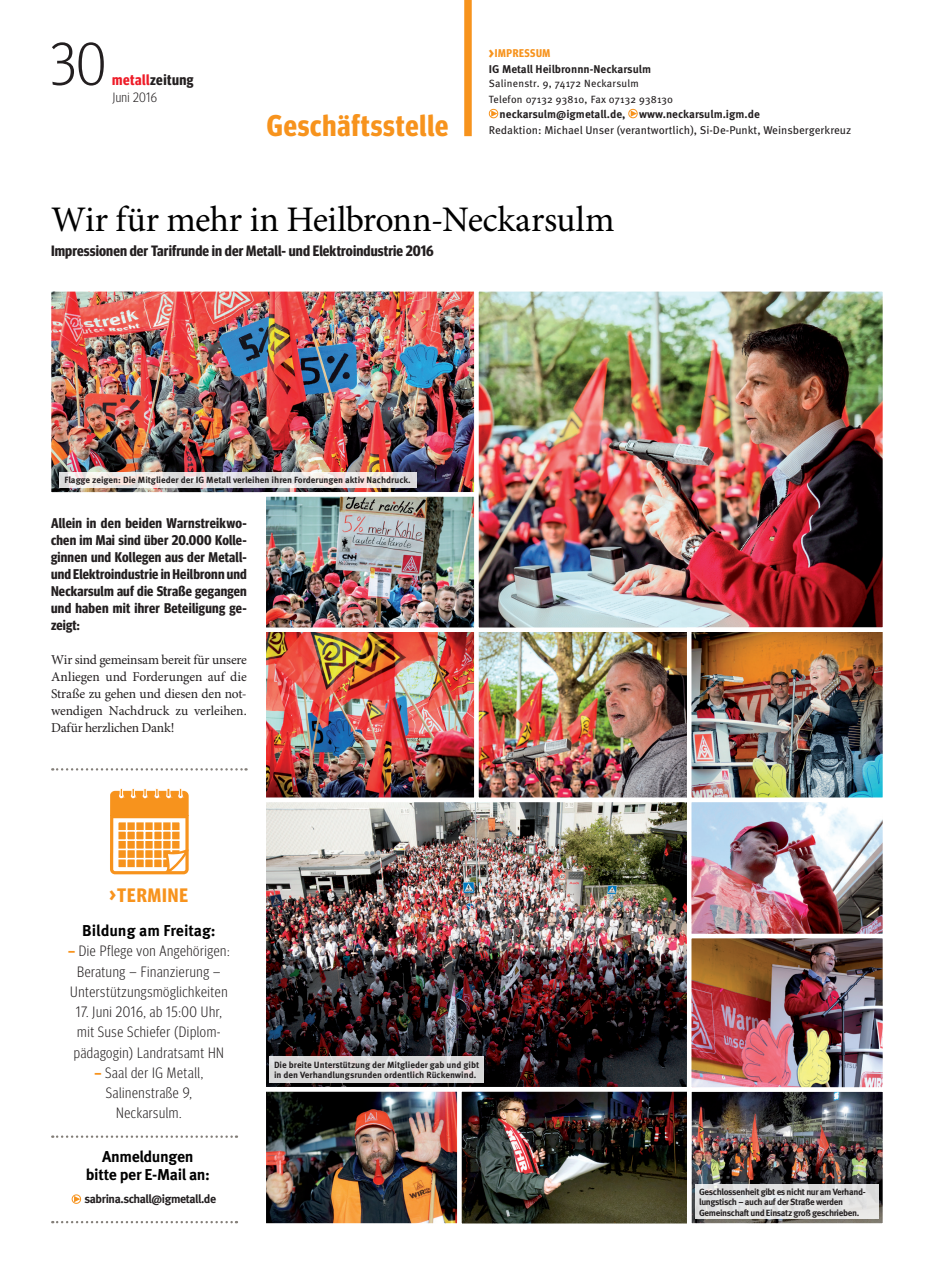
<style>
.page{position:relative;width:936px;height:1285px;background:#fff}
.page>*{position:absolute;margin:0;border:0;box-sizing:border-box;transform-origin:0 0}
.t1{font:300 60px "Meta Headline Cond OT";color:#231f20}
.t2{font:36px "Minion Pro";letter-spacing:-.015em;color:#000}
.t3{font:700 30px "Meta Headline Cond OT";letter-spacing:.03em;color:#f7931d}
.t4{font:700 19.5px "Meta Headline Cond OT";letter-spacing:.05em;color:#f7931d}
.t5{font:700 15.75px/18px "Meta OT";letter-spacing:-.02em;color:#000;text-align:center}
.t6{font:700 15.75px "Meta OT";color:#000}
.t7{font:300 15px/20.2px "Meta Headline Cond OT";letter-spacing:.04em;color:#231f20;text-align:center}
.t8{font:700 15px "Meta Headline Cond OT";letter-spacing:.01em;color:#231f20}
.t9{font:700 15px "Meta Headline Cond OT";letter-spacing:.03em;color:#231f20}
.t10{font:700 14.1px/17px "Meta Headline Cond OT";letter-spacing:.015em;color:#231f20;text-align:justify}
.t11{font:13.5px/17px "Minion Pro";letter-spacing:-.005em;color:#231f20;text-align:justify}
.t12{font:300 13.5px "Meta Headline Cond OT";letter-spacing:.03em;color:#231f20}
.t13{font:700 12px "Meta";letter-spacing:-.035em;color:#231f20}
.t14{font:700 11.25px "Meta OT";color:#231f20}
.t15{font:11.25px "Meta OT";color:#231f20}
.t16{font:700 11.25px "Meta Headline Cond OT";letter-spacing:.05em;color:#f7931d}
.t17{font:10.5px/15.8px "Meta";letter-spacing:.025em;color:#231f20}
.t18{font:700 9px/10.5px "Meta OT";letter-spacing:-.01em;color:#231f20}
.t19{font:700 9px/10.5px "Meta OT";letter-spacing:-.04em;color:#231f20}
.s1{color:#ee1c28}
.s2{font-size:15.75px}
.s3{font-weight:700;color:#f7931d}
</style>
<div class="page">
<div style="left:464px;top:0;width:7px;height:136px;background:#f7931d"></div>
<svg style="left:488px;top:108px;width:10px;height:11px"></svg>
<svg style="left:628px;top:108px;width:10px;height:11px"></svg>
<svg style="left:52px;top:1221px;width:185px;height:1px"></svg>
<svg style="left:52px;top:768px;width:194px;height:2px"></svg>
<svg style="left:52px;top:1135px;width:185px;height:2px"></svg>
<svg style="left:110px;top:788px;width:79px;height:87px"></svg>
<svg style="left:71px;top:1194px;width:10px;height:10px"></svg>
<img style="left:266px;top:497px;width:207px;height:300px">
<div style="left:261px;top:627px;width:217px;height:175px;border:4px solid #fff"></div>
<img style="left:52px;top:292px;width:421px;height:199px">
<div style="left:47px;top:287px;width:431px;height:209px;border:4px solid #fff"></div>
<div style="left:261px;top:492px;width:217px;height:140px;border:4px solid #fff"></div>
<img style="left:692px;top:1091px;width:190px;height:131px">
<div style="left:687px;top:1086px;width:200px;height:141px;border:4px solid #fff"></div>
<img style="left:266px;top:802px;width:420px;height:420px">
<div style="left:261px;top:1086px;width:200px;height:141px;border:4px solid #fff"></div>
<div style="left:457px;top:1086px;width:234px;height:141px;border:4px solid #fff"></div>
<img style="left:479px;top:292px;width:403px;height:505px">
<div style="left:474px;top:627px;width:217px;height:175px;border:4px solid #fff"></div>
<div style="left:474px;top:287px;width:413px;height:345px;border:4px solid #fff"></div>
<div style="left:687px;top:627px;width:200px;height:175px;border:4px solid #fff"></div>
<div style="left:261px;top:797px;width:430px;height:294px;border:4px solid #fff"></div>
<img style="left:692px;top:802px;width:190px;height:131px">
<div style="left:687px;top:797px;width:200px;height:141px;border:4px solid #fff"></div>
<img style="left:692px;top:938px;width:190px;height:148px">
<div style="left:687px;top:933px;width:200px;height:158px;border:4px solid #fff"></div>
<svg style="left:59px;top:472px;width:357px;height:15px;background:#eae4e4"></svg>
<svg style="left:269px;top:1056px;width:215px;height:27px;background:#dadada"></svg>
<div style="left:695px;top:1184px;width:183px;height:34px;background:#e1e2e2"></div>
<h1 class="t1" style="left:50px;top:28px;width:58px">30</h1>
<p class="t9" style="left:112px;top:71px;width:83px"><span class="s1">metall</span>zeitung</p>
<p class="t12" style="left:113px;top:89px;width:46px">Juni 2016</p>
<h3 class="t3" style="left:267px;top:107px;width:183px">Geschäftsstelle</h3>
<p class="t16" style="left:489px;top:47px;width:63px"><span class="s2">&gt;</span>IMPRESSUM</p>
<p class="t14" style="left:489px;top:62px;width:164px">IG Metall Heilbronnn-Neckarsulm</p>
<p class="t17" style="left:489px;top:75px;width:186px">Salinenstr. 9, 74172 Neckarsulm<br>Telefon 07132 93810, Fax 07132 938130</p>
<p class="t14" style="left:499px;top:107px;width:262px">neckarsulm@igmetall.de, www.neckarsulm.igm.de</p>
<p class="t15" style="left:489px;top:123px;width:364px">Redaktion: Michael Unser (verantwortlich), Si-De-Punkt, Weinsbergerkreuz</p>
<h2 class="t2" style="left:51px;top:198px;width:565px">Wir für mehr in Heilbronn-Neckarsulm</h2>
<p class="t8" style="left:51px;top:242px;width:384px">Impressionen der Tarifrunde in der Metall- und Elektroindustrie 2016</p>
<p class="t18" style="left:64px;top:474px;width:348px">Flagge zeigen: Die Mitglieder der IG Metall verleihen ihren Forderungen aktiv Nachdruck.</p>
<p class="t10" style="left:51px;top:514px;width:197px">Allein in den beiden Warnstreikwo&shy;chen im Mai sind über 20.000 Kolle&shy;ginnen und Kollegen aus der Metall&shy;und Elektroindustrie in Heilbronn und Neckarsulm auf die Straße gegangen und haben mit ihrer Beteiligung ge&shy;zeigt:</p>
<p class="t11" style="left:51px;top:651px;width:197px">Wir sind gemeinsam bereit für unsere Anliegen und Forderungen auf die Straße zu gehen und diesen den not&shy;wendigen Nachdruck zu verleihen.<br>Dafür herzlichen Dank!</p>
<h3 class="t4" style="left:110px;top:883px;width:80px">&gt;TERMINE</h3>
<p class="t6" style="left:82px;top:920px;width:135px">Bildung am Freitag:</p>
<p class="t7" style="left:68px;top:940px;width:163px"><span class="s3">–</span> Die Pflege von Angehörigen:<br>Beratung – Finanzierung –<br>Unterstützungsmöglichkeiten</p>
<p class="t7" style="left:74px;top:1001px;width:151px;text-align:left">17. Juni 2016, ab 15:00 Uhr, mit Suse Schiefer (Diplom&shy;pädagogin) Landratsamt HN</p>
<p class="t7" style="left:95px;top:1062px;width:110px"><span class="s3">–</span> Saal der IG Metall,<br>Salinenstraße 9,<br>Neckarsulm.</p>
<p class="t5" style="left:86px;top:1147px;width:125px">Anmeldungen bitte per E-Mail an:</p>
<p class="t13" style="left:85px;top:1190px;width:133px">sabrina.schall@igmetall.de</p>
<p class="t18" style="left:274px;top:1059px;width:207px">Die breite Unterstützung der Mitglieder gab und gibt in den Verhandlungsrunden ordentlich Rückenwind.</p>
<p class="t19" style="left:699px;top:1186px;width:168px">Geschlossenheit gibt es nicht nur am Verhand&shy;lungstisch – auch auf der Straße werden<br>Gemeinschaft und Einsatz groß geschrieben.</p>
</div>
